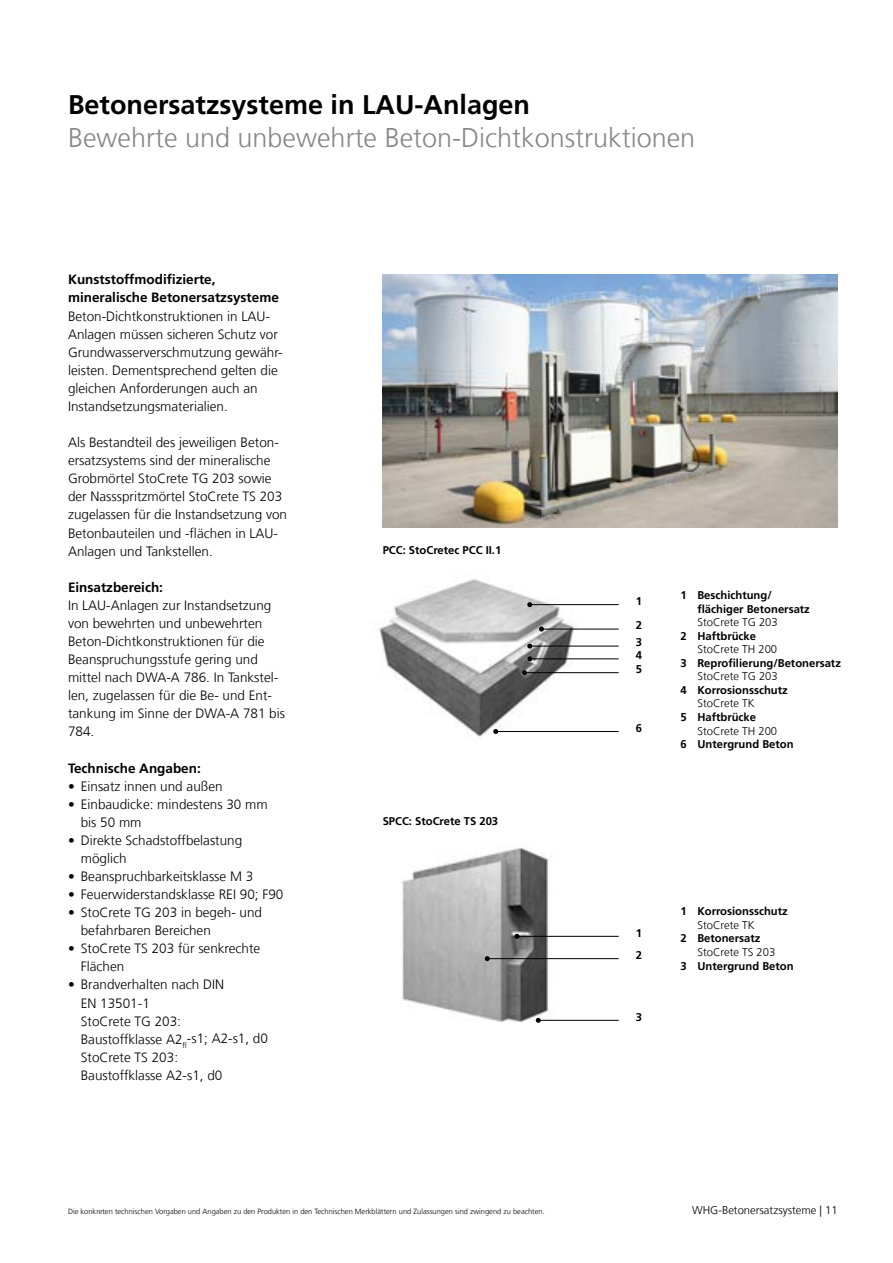
<style>
.page{position:relative;width:893px;height:1263px;background:#fff}
.page>*{position:absolute;margin:0;border:0;box-sizing:border-box;transform-origin:0 0}
.t1{font:300 27px "Sto Frutiger";color:#878787}
.t2{font:700 27px "Sto Frutiger";color:#000}
.t3{font:300 13.5px/18.1px "Sto Frutiger";color:#000}
.t4{font:700 13.5px/18.1px "Sto Frutiger";color:#000}
.t5{font:700 11.25px/24.5px "Sto Frutiger";color:#000}
.t6{font:300 11.25px "Sto Frutiger";color:#000}
.t7{font:300 7.5px "Sto Frutiger";color:#000}
</style>
<div class="page">
<img style="left:379px;top:579px;width:204px;height:159px">
<img style="left:401px;top:846px;width:177px;height:176px">
<hr style="left:530px;top:604px;width:89px;height:1px;background:#000">
<svg style="left:527px;top:602px;width:5px;height:5px"></svg>
<hr style="left:541px;top:629px;width:78px;height:1px;background:#000">
<svg style="left:539px;top:627px;width:5px;height:4px"></svg>
<hr style="left:530px;top:659px;width:89px;height:1px;background:#000">
<hr style="left:530px;top:646px;width:89px;height:1px;background:#000">
<svg style="left:527px;top:656px;width:5px;height:5px"></svg>
<svg style="left:527px;top:644px;width:5px;height:5px"></svg>
<hr style="left:524px;top:672px;width:95px;height:1px;background:#000">
<svg style="left:522px;top:670px;width:5px;height:5px"></svg>
<hr style="left:496px;top:731px;width:123px;height:1px;background:#000">
<hr style="left:538px;top:1020px;width:81px;height:1px;background:#000">
<hr style="left:517px;top:936px;width:102px;height:1px;background:#000">
<hr style="left:487px;top:958px;width:132px;height:1px;background:#000">
<svg style="left:493px;top:729px;width:5px;height:5px"></svg>
<svg style="left:536px;top:1018px;width:5px;height:5px"></svg>
<svg style="left:514px;top:934px;width:5px;height:5px"></svg>
<svg style="left:485px;top:956px;width:5px;height:5px"></svg>
<img style="left:383px;top:274px;width:455px;height:253px">
<h1 class="t2" style="left:68px;top:89px;width:464px">Betonersatzsysteme in LAU-Anlagen</h1>
<h1 class="t1" style="left:68px;top:122px;width:629px">Bewehrte und unbewehrte Beton-Dichtkonstruktionen</h1>
<p class="t4" style="left:68px;top:271px;width:212px">Kunststoffmodifizierte, mineralische Betonersatzsysteme</p>
<p class="t3" style="left:68px;top:307px;width:216px">Beton-Dichtkonstruktionen in LAU-Anlagen müssen sicheren Schutz vor Grundwasserverschmutzung gewähr&shy;leisten. Dementsprechend gelten die gleichen Anforderungen auch an Instandsetzungsmaterialien.</p>
<p class="t3" style="left:68px;top:433px;width:220px">Als Bestandteil des jeweiligen Beton&shy;ersatzsystems sind der mineralische Grobmörtel StoCrete TG 203 sowie der Nassspritzmörtel StoCrete TS 203 zugelassen für die Instandsetzung von Betonbauteilen und -flächen in LAU-Anlagen und Tankstellen.</p>
<p class="t4" style="left:68px;top:578px;width:97px">Einsatzbereich:</p>
<p class="t3" style="left:68px;top:596px;width:218px">In LAU-Anlagen zur Instandsetzung von bewehrten und unbewehrten<br>Beton-Dichtkonstruktionen für die<br>Beanspruchungsstufe gering und mittel nach DWA-A 786. In Tankstel&shy;len, zugelassen für die Be- und Ent&shy;tankung im Sinne der DWA-A 781 bis<br>784.</p>
<p class="t4" style="left:68px;top:759px;width:134px">Technische Angaben:</p>
<p class="t3" style="left:68px;top:777px;width:156px">• Einsatz innen und außen</p>
<p class="t3" style="left:81px;top:795px;width:188px;text-indent:-13px">• Einbaudicke: mindestens 30 mm bis 50 mm</p>
<p class="t3" style="left:81px;top:831px;width:163px;text-indent:-13px">• Direkte Schadstoffbelastung möglich</p>
<p class="t3" style="left:68px;top:867px;width:187px">• Beanspruchbarkeitsklasse M 3</p>
<p class="t3" style="left:68px;top:885px;width:217px">• Feuerwiderstandsklasse REI 90; F90</p>
<p class="t3" style="left:81px;top:903px;width:183px;text-indent:-13px">• StoCrete TG 203 in begeh- und befahrbaren Bereichen</p>
<p class="t3" style="left:81px;top:940px;width:181px;text-indent:-13px">• StoCrete TS 203 für senkrechte<br>Flächen</p>
<p class="t3" style="left:81px;top:976px;width:189px;text-indent:-13px">• Brandverhalten nach DIN<br>EN 13501-1<br>StoCrete TG 203:<br>Baustoffklasse A2<sub>fl</sub>-s1; A2-s1, d0<br>StoCrete TS 203:<br>Baustoffklasse A2-s1, d0</p>
<p class="t5" style="left:383px;top:538px;width:120px">PCC: StoCretec PCC II.1</p>
<p class="t5" style="left:383px;top:809px;width:117px">SPCC: StoCrete TS 203</p>
<p class="t5" style="left:636px;top:589px;width:8px">1<br>2</p>
<p class="t5" style="left:636px;top:643px;width:8px">4</p>
<p class="t5" style="left:636px;top:630px;width:8px">3</p>
<p class="t5" style="left:636px;top:657px;width:8px">5</p>
<p class="t5" style="left:636px;top:716px;width:8px">6</p>
<p class="t5" style="left:697px;top:588px;width:114px;line-height:13.5px;text-indent:-17px">1 Beschichtung/ flächiger Betonersatz</p>
<p class="t6" style="left:697px;top:616px;width:82px">StoCrete TG 203</p>
<p class="t5" style="left:680px;top:624px;width:77px">2 Haftbrücke</p>
<p class="t6" style="left:697px;top:643px;width:81px">StoCrete TH 200</p>
<p class="t5" style="left:680px;top:651px;width:162px">3 Reprofilierung/Betonersatz</p>
<p class="t6" style="left:697px;top:670px;width:82px">StoCrete TG 203</p>
<p class="t5" style="left:680px;top:678px;width:109px">4 Korrosionsschutz</p>
<p class="t6" style="left:697px;top:697px;width:59px">StoCrete TK</p>
<p class="t5" style="left:680px;top:705px;width:77px">5 Haftbrücke</p>
<p class="t6" style="left:697px;top:724px;width:81px">StoCrete TH 200</p>
<p class="t5" style="left:680px;top:732px;width:115px">6 Untergrund Beton</p>
<p class="t5" style="left:636px;top:921px;width:8px;line-height:22.4px">1<br>2</p>
<p class="t5" style="left:636px;top:1004px;width:8px">3</p>
<p class="t5" style="left:680px;top:899px;width:109px">1 Korrosionsschutz</p>
<p class="t6" style="left:697px;top:918px;width:59px">StoCrete TK</p>
<p class="t5" style="left:680px;top:926px;width:82px">2 Betonersatz</p>
<p class="t6" style="left:697px;top:945px;width:79px">StoCrete TS 203</p>
<p class="t5" style="left:680px;top:953px;width:115px">3 Untergrund Beton</p>
<p class="t7" style="left:68px;top:1207px;width:478px">Die konkreten technischen Vorgaben und Angaben zu den Produkten in den Technischen Merkblättern und Zulassungen sind zwingend zu beachten.</p>
<p class="t6" style="left:692px;top:1204px;width:147px">WHG-Betonersatzsysteme | 11</p>
</div>
